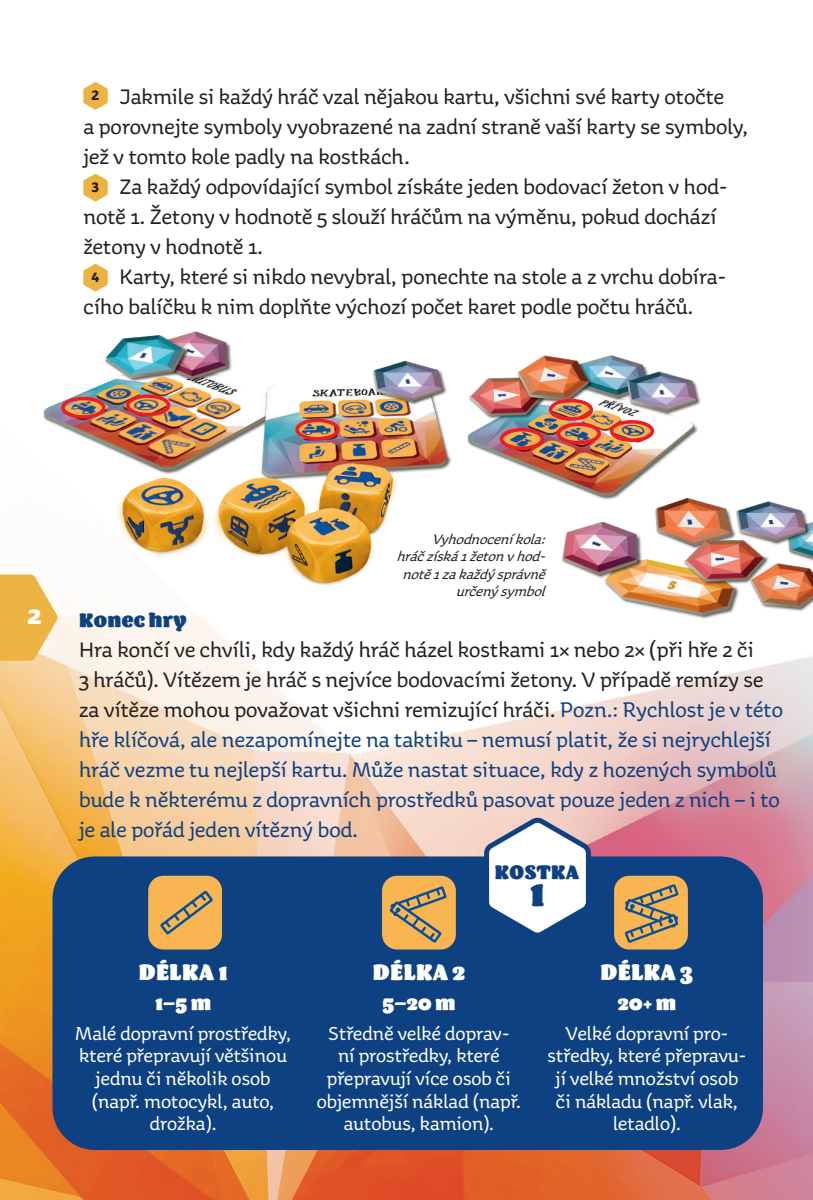
<style>
.page{position:relative;width:813px;height:1200px;background:#fff}
.page>*{position:absolute;margin:0;border:0;box-sizing:border-box;transform-origin:0 0}
.t1{font:37.5px "Barricada Pro";color:#0e4181}
.t2{font:700 30px "Aniuk";color:#fff}
.t3{font:23px/30px "Aniuk";color:#0e4181}
.t4{font:23px "Aniuk";color:#231f20}
.t5{font:23px "Barricada Pro";letter-spacing:.025em;color:#fff}
.t6{font:20.5px/22.5px "Aniuk";color:#fff;text-align:center}
.t7{font:20px "Barricada Pro";letter-spacing:.025em;color:#0e4181}
.t8{font:20px "Barricada Pro";color:#fff}
.t9{font:italic 15px/17.5px "Aniuk";color:#231f20;text-align:right}
.s1{font-weight:700;font-size:15px}
.s2{color:#231f20}
</style>
<div class="page">
<img style="left:0;top:173px;width:812px;height:1027px">
<div style="left:52px;top:856px;width:711px;height:294px;background:#0e4181;border-radius:43px"></div>
<svg style="left:83px;top:82px;width:25px;height:28px"></svg>
<svg style="left:83px;top:174px;width:25px;height:27px"></svg>
<svg style="left:83px;top:264px;width:25px;height:27px"></svg>
<div style="left:148px;top:876px;width:74px;height:74px;background:#f9b551;border-radius:15px"></div>
<svg style="left:160px;top:891px;width:53px;height:43px"></svg>
<div style="left:382px;top:876px;width:74px;height:74px;background:#f9b551;border-radius:15px"></div>
<svg style="left:390px;top:886px;width:56px;height:57px"></svg>
<div style="left:614px;top:876px;width:73px;height:74px;background:#f9b551;border-radius:15px"></div>
<svg style="left:624px;top:884px;width:54px;height:59px"></svg>
<svg style="left:0;top:629px;width:58px;height:32px;background:#f0c26c"></svg>
<svg style="left:481px;top:814px;width:114px;height:119px"></svg>
<img style="left:0;top:324px;width:812px;height:305px">
<div style="left:556px;top:423px;width:45px;height:21px;border:4px solid #ee1d23;border-radius:50%"></div>
<div style="left:609px;top:420px;width:45px;height:22px;border:4px solid #ee1d23;border-radius:50%"></div>
<div style="left:126px;top:394px;width:44px;height:22px;border:4px solid #ee1d23;border-radius:50%"></div>
<div style="left:499px;top:428px;width:45px;height:22px;border:4px solid #ee1d23;border-radius:50%"></div>
<div style="left:61px;top:397px;width:44px;height:22px;border:4px solid #ee1d23;border-radius:50%"></div>
<div style="left:295px;top:419px;width:44px;height:22px;border:4px solid #ee1d23;border-radius:50%"></div>
<div style="left:549px;top:399px;width:44px;height:22px;border:4px solid #ee1d23;border-radius:50%"></div>
<p class="t4" style="left:91px;top:84px;width:634px"><sup>2</sup> Jakmile si každý hráč vzal nějakou kartu, všichni své karty otočte</p>
<p class="t4" style="left:83px;top:114px;width:666px">a porovnejte symboly vyobrazené na zadní straně vaší karty se symboly,</p>
<p class="t4" style="left:83px;top:144px;width:328px">jež v tomto kole padly na kostkách.</p>
<p class="t4" style="left:91px;top:174px;width:637px"><span class="s1">3</span> Za každý odpovídající symbol získáte jeden bodovací žeton v hod-</p>
<p class="t4" style="left:83px;top:204px;width:634px">notě 1. Žetony v hodnotě 5 slouží hráčům na výměnu, pokud dochází</p>
<p class="t4" style="left:83px;top:234px;width:181px">žetony v hodnotě 1.</p>
<p class="t4" style="left:91px;top:264px;width:636px"><span class="s1">4</span> Karty, které si nikdo nevybral, ponechte na stole a z vrchu dobíra-</p>
<p class="t4" style="left:83px;top:294px;width:611px">cího balíčku k nim doplňte výchozí počet karet podle počtu hráčů.</p>
<h2 class="t2" style="left:27px;top:596px;width:16px">2</h2>
<p class="t9" style="left:396px;top:530px;width:155px">Vyhodnoceníkola: hráčzíská1žetonvhod&shy;notě1zakaždýsprávně určenýsymbol</p>
<p class="t7" style="left:79px;top:608px;width:109px">Konec hry</p>
<p class="t3" style="left:79px;top:634px;width:705px"><span class="s2">Hra končí ve chvíli, kdy každý hráč házel kostkami 1× nebo 2× (při hře 2 či<br>3 hráčů). Vítězem je hráč s nejvíce bodovacími žetony. V případě remízy se za vítěze mohou považovat všichni remizující hráči.</span> Pozn.: Rychlost je v této hře klíčová, ale nezapomínejte na taktiku – nemusí platit, že si nejrychlejší hráč vezme tu nejlepší kartu. Může nastat situace, kdy z hozených symbolů bude k některému z dopravních prostředků pasovat pouze jeden z nich – i to je ale pořád jeden vítězný bod.</p>
<p class="t5" style="left:139px;top:959px;width:90px">DÉLKA 1</p>
<p class="t8" style="left:155px;top:992px;width:58px">1—5 m</p>
<p class="t6" style="left:75px;top:1022px;width:218px">Malé dopravní prostředky, které přepravují většinou jednu či několik osob (např. motocykl, auto, drožka).</p>
<p class="t7" style="left:495px;top:860px;width:86px">KOSTKA</p>
<h1 class="t1" style="left:529px;top:872px;width:16px">1</h1>
<p class="t5" style="left:373px;top:959px;width:94px">DÉLKA 2</p>
<p class="t8" style="left:382px;top:992px;width:74px">5—20 m</p>
<p class="t6" style="left:317px;top:1022px;width:206px">Středně velké doprav-<br>ní prostředky, které přepravují více osob či objemnější náklad (např. autobus, kamion).</p>
<p class="t5" style="left:600px;top:959px;width:94px">DÉLKA 3</p>
<p class="t8" style="left:617px;top:992px;width:60px">20+ m</p>
<p class="t6" style="left:547px;top:1022px;width:200px">Velké dopravní pro&shy;středky, které přepravu&shy;jí velké množství osob či nákladu (např. vlak, letadlo).</p>
</div>
